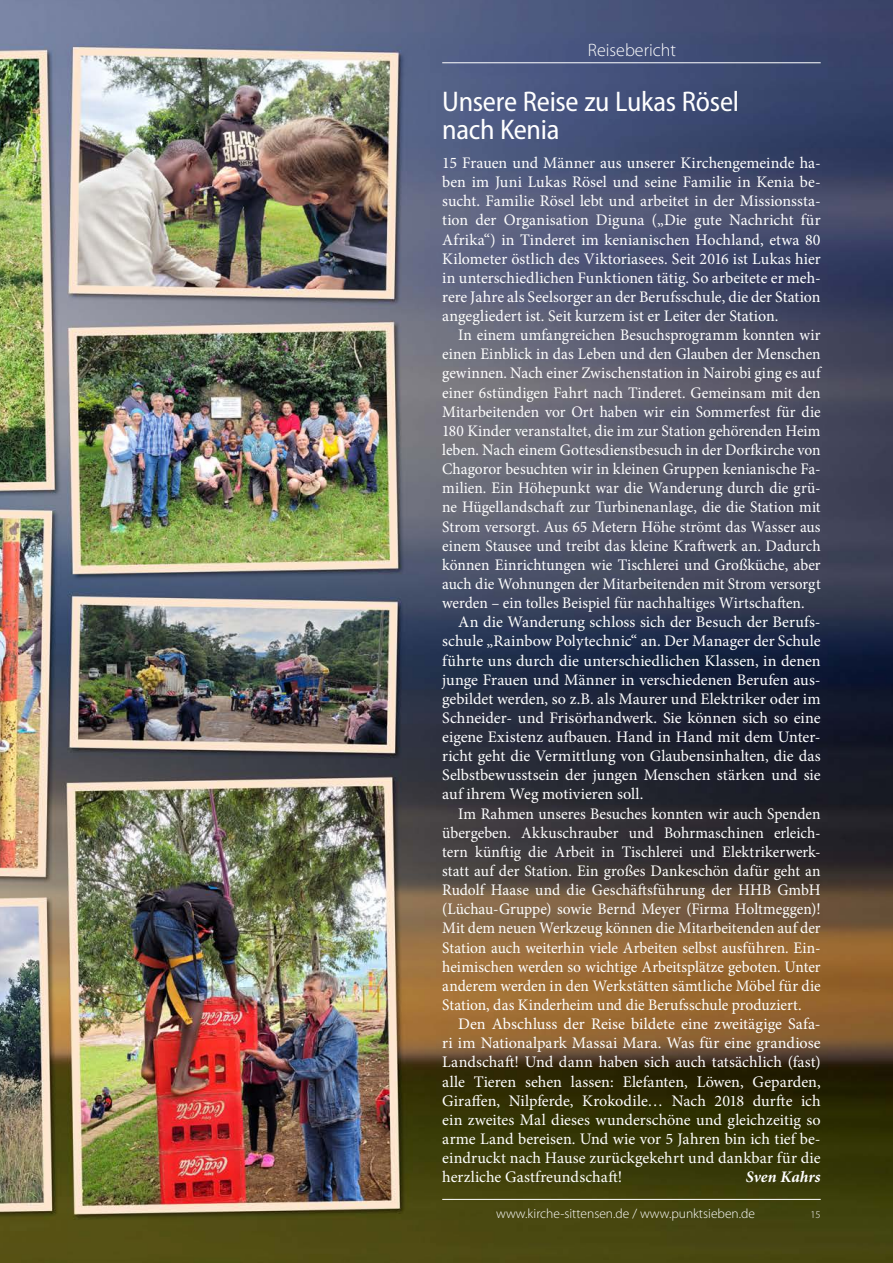
<style>
.page{position:relative;width:893px;height:1263px;background:#fff}
.page>*{position:absolute;margin:0;border:0;box-sizing:border-box;transform-origin:0 0}
._010_Überschrift{font:semi-condensed 28.5px "Myriad Pro";letter-spacing:-.01em;color:#fff}
.t1{font:300 18px "Myriad Pro";color:#fff}
._021_Fließtext{font:16.2px/19.2px "Minion Pro";color:#fff;text-align:justify;scale:.96 1}
._021_Fließtext-2{font:16.2px/19.2px "Minion Pro";color:#fff;text-align:justify}
._020_Fließtext_ohne_Einzug{font:16.2px/19.2px "Minion Pro";color:#fff;text-align:justify}
._021_Fließtext-3{font:italic 700 16.2px "Minion Pro";letter-spacing:.005em;color:#fff}
.t2{font:300 13.5px "Myriad Pro";color:#fff}
.t3{font:300 10.5px "Myriad Pro";color:#fff}
</style>
<div class="page">
<img style="left:0;top:0;width:893px;height:1263px">
<hr style="left:442px;top:62px;width:379px;height:1px;background:#fff">
<hr style="left:442px;top:1199px;width:379px;height:1px;background:#fff">
<p class="t1" style="left:588px;top:39px;width:90px">Reisebericht</p>
<p class="_010_Überschrift" style="left:442px;top:84px;width:298px">Unsere Reise zu Lukas Rösel</p>
<p class="_010_Überschrift" style="left:442px;top:112px;width:119px">nach Kenia</p>
<p class="_020_Fließtext_ohne_Einzug" style="left:442px;top:153px;width:380px">15 Frauen und Männer aus unserer Kirchengemeinde ha&shy;ben im Juni Lukas Rösel und seine Familie in Kenia be&shy;sucht. Familie Rösel lebt und arbeitet in der Missionssta&shy;tion der Organisation Diguna („Die gute Nachricht für Afrika“) in Tinderet im kenianischen Hochland, etwa 80<br>Kilometer östlich des Viktoriasees. Seit 2016 ist Lukas hier in unterschiedlichen Funktionen tätig. So arbeitete er meh&shy;rere Jahre als Seelsorger an der Berufsschule, die der Station angegliedert ist. Seit kurzem ist er Leiter der Station.</p>
<p class="_021_Fließtext" style="left:442px;top:325px;width:396px;text-indent:16px">In einem umfangreichen Besuchsprogramm konnten wir einen Einblick in das Leben und den Glauben der Menschen gewinnen. Nach einer Zwischenstation in Nairobi ging es auf einer 6stündigen Fahrt nach Tinderet. Gemeinsam mit den Mitarbeitenden vor Ort haben wir ein Sommerfest für die 180 Kinder veranstaltet, die im zur Station gehörenden Heim leben. Nach einem Gottesdienstbesuch in der Dorfkirche von Chagoror besuchten wir in kleinen Gruppen kenianische Fa&shy;milien. Ein Höhepunkt war die Wanderung durch die grü&shy;ne Hügellandschaft zur Turbinenanlage, die die Station mit Strom versorgt. Aus 65 Metern Höhe strömt das Wasser aus einem Stausee und treibt das kleine Kraftwerk an. Dadurch können Einrichtungen wie Tischlerei und Großküche, aber auch die Wohnungen der Mitarbeitenden mit Strom versorgt werden – ein tolles Beispiel für nachhaltiges Wirtschaften.</p>
<p class="_021_Fließtext-2" style="left:442px;top:612px;width:380px;text-indent:16px">An die Wanderung schloss sich der Besuch der Berufs&shy;schule „Rainbow Polytechnic“ an. Der Manager der Schule führte uns durch die unterschiedlichen Klassen, in denen junge Frauen und Männer in verschiedenen Berufen aus&shy;gebildet werden, so z.B. als Maurer und Elektriker oder im Schneider- und Frisörhandwerk. Sie können sich so eine eigene Existenz aufbauen. Hand in Hand mit dem Unter&shy;richt geht die Vermittlung von Glaubensinhalten, die das Selbstbewusstsein der jungen Menschen stärken und sie auf ihrem Weg motivieren soll.</p>
<p class="_021_Fließtext" style="left:442px;top:804px;width:396px;text-indent:16px">Im Rahmen unseres Besuches konnten wir auch Spenden übergeben. Akkuschrauber und Bohrmaschinen erleich&shy;tern künftig die Arbeit in Tischlerei und Elektrikerwerk&shy;statt auf der Station. Ein großes Dankeschön dafür geht an Rudolf Haase und die Geschäftsführung der HHB GmbH (Lüchau-Gruppe) sowie Bernd Meyer (Firma Holtmeggen)!<br>Mit dem neuen Werkzeug können die Mitarbeitenden auf der Station auch weiterhin viele Arbeiten selbst ausführen. Ein&shy;heimischen werden so wichtige Arbeitsplätze geboten. Unter anderem werden in den Werkstätten sämtliche Möbel für die Station, das Kinderheim und die Berufsschule produziert.</p>
<p class="_021_Fließtext-2" style="left:442px;top:1014px;width:380px;text-indent:16px">Den Abschluss der Reise bildete eine zweitägige Safa&shy;ri im Nationalpark Massai Mara. Was für eine grandiose Landschaft! Und dann haben sich auch tatsächlich (fast) alle Tieren sehen lassen: Elefanten, Löwen, Geparden, Giraffen, Nilpferde, Krokodile… Nach 2018 durfte ich ein zweites Mal dieses wunderschöne und gleichzeitig so arme Land bereisen. Und wie vor 5 Jahren bin ich tief be&shy;eindruckt nach Hause zurückgekehrt und dankbar für die herzliche Gastfreundschaft!</p>
<p class="_021_Fließtext-3" style="left:746px;top:1165px;width:76px">Sven Kahrs</p>
<p class="t2" style="left:496px;top:1205px;width:260px">www.kirche-sittensen.de / www.punktsieben.de</p>
<p class="t3" style="left:810px;top:1208px;width:12px">15</p>
</div>
